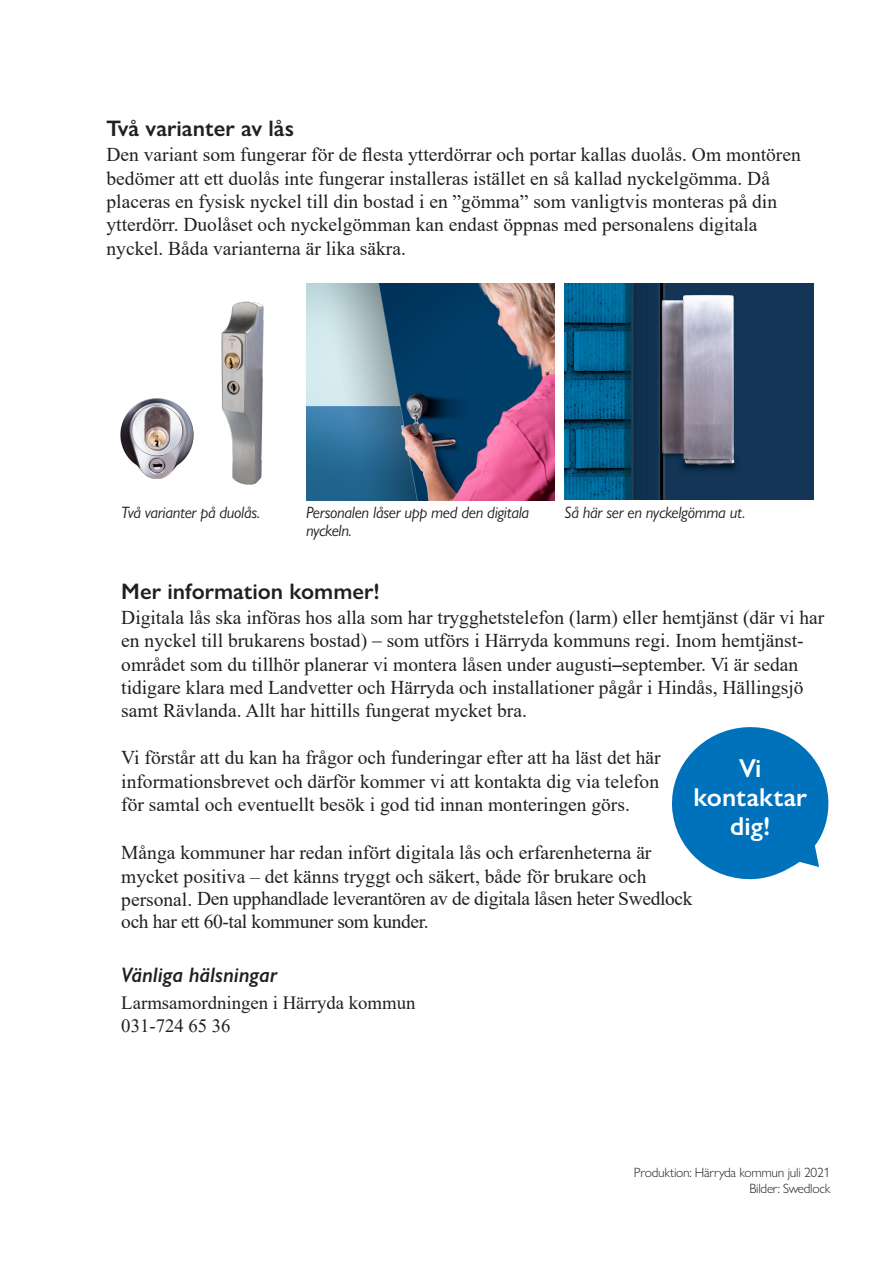
<style>
.page{position:relative;width:893px;height:1263px;background:#fff}
.page>*{position:absolute;margin:0;border:0;box-sizing:border-box;transform-origin:0 0}
.t1{font:600 25.95px/28.5px "Gill Sans Nova";color:#fff;text-align:center}
.t2{font:600 22.5px "Gill Sans Nova";color:#231f20}
.t3{font:italic 600 21px "Gill Sans Nova";color:#231f20}
.mr{font:19.5px/23.4px "Times New Roman";color:#231f20}
.mr-2{font:19.5px "Times New Roman";letter-spacing:-.02em;color:#231f20}
.t4{font:18.75px/22.5px "Times New Roman";color:#231f20}
.mr-3{font:italic 16.5px/18px "Gill Sans Nova";letter-spacing:-.02em;color:#231f20}
.mr-4{font:300 13.5px/16.2px "Gill Sans Nova";letter-spacing:-.02em;color:#231f20;text-align:right}
.s1{font-family:"Bell"}
.s2{font-family:"Gill Sans"}
</style>
<div class="page">
<img style="left:306px;top:284px;width:249px;height:217px">
<img style="left:564px;top:284px;width:249px;height:216px">
<img style="left:221px;top:301px;width:43px;height:184px">
<img style="left:120px;top:398px;width:74px;height:81px">
<svg style="left:672px;top:727px;width:157px;height:153px"></svg>
<p class="t2" style="left:107px;top:115px;width:189px">Två varianter av lås</p>
<p class="mr" style="left:107px;top:142px;width:696px">Den variant som fungerar för de flesta ytterdörrar och portar kallas duolås. Om montören bedömer att ett duolås inte fungerar installeras istället en så kallad nyckelgömma. Då placeras en fysisk nyckel till din bostad i en ”gömma” som vanligtvis monteras på din ytterdörr. Duolåset och nyckelgömman kan endast öppnas med personalens digitala</p>
<p class="mr" style="left:107px;top:236px;width:301px">nyckel. Båda varianterna är lika säkra.</p>
<p class="mr-3" style="left:121px;top:503px;width:141px">Två varianter på duolås.</p>
<p class="mr-3" style="left:564px;top:503px;width:183px">Så här ser en nyckelgömma ut.</p>
<p class="mr-3" style="left:306px;top:503px;width:225px">Personalen låser upp med den digitala nyckeln.</p>
<p class="t2" style="left:121px;top:577px;width:260px">Mer information kommer!</p>
<p class="mr" style="left:121px;top:605px;width:704px">Digitala lås ska införas hos alla som har trygghetstelefon (larm) eller hemtjänst (där vi har en nyckel till brukarens bostad) <span class="s1">–</span> som utförs i Härryda kommuns regi. Inom hemtjänst&shy;området som du tillhör planerar vi montera låsen under augusti<span class="s2">–</span>september. Vi är sedan tidigare klara med Landvetter och Härryda och installationer pågår i Hindås, Hällingsjö samt Rävlanda. Allt har hittills fungerat mycket bra.</p>
<p class="mr" style="left:121px;top:745px;width:541px;text-align:justify">Vi förstår att du kan ha frågor och funderingar efter att ha läst det här informationsbrevet och därför kommer vi att kontakta dig via telefon för samtal och eventuellt besök i god tid innan monteringen görs.</p>
<p class="mr" style="left:121px;top:840px;width:532px">Många kommuner har redan infört digitala lås och erfarenheterna är mycket positiva – det känns tryggt och säkert, både för brukare och</p>
<p class="mr-2" style="left:121px;top:884px;width:573px">personal. Den upphandlade leverantören av de digitala låsen heter Swedlock</p>
<p class="mr-2" style="left:121px;top:908px;width:309px">och har ett 60-tal kommuner som kunder.</p>
<p class="t3" style="left:121px;top:962px;width:157px">Vänliga hälsningar</p>
<p class="t4" style="left:121px;top:991px;width:296px">Larmsamordningen i Härryda kommun<br>031-724 65 36</p>
<p class="t1" style="left:693px;top:754px;width:115px">Vi kontaktar dig!</p>
<p class="mr-4" style="left:634px;top:1164px;width:198px">Produktion: Härryda kommun juli 2021<br>Bilder: Swedlock</p>
</div>
